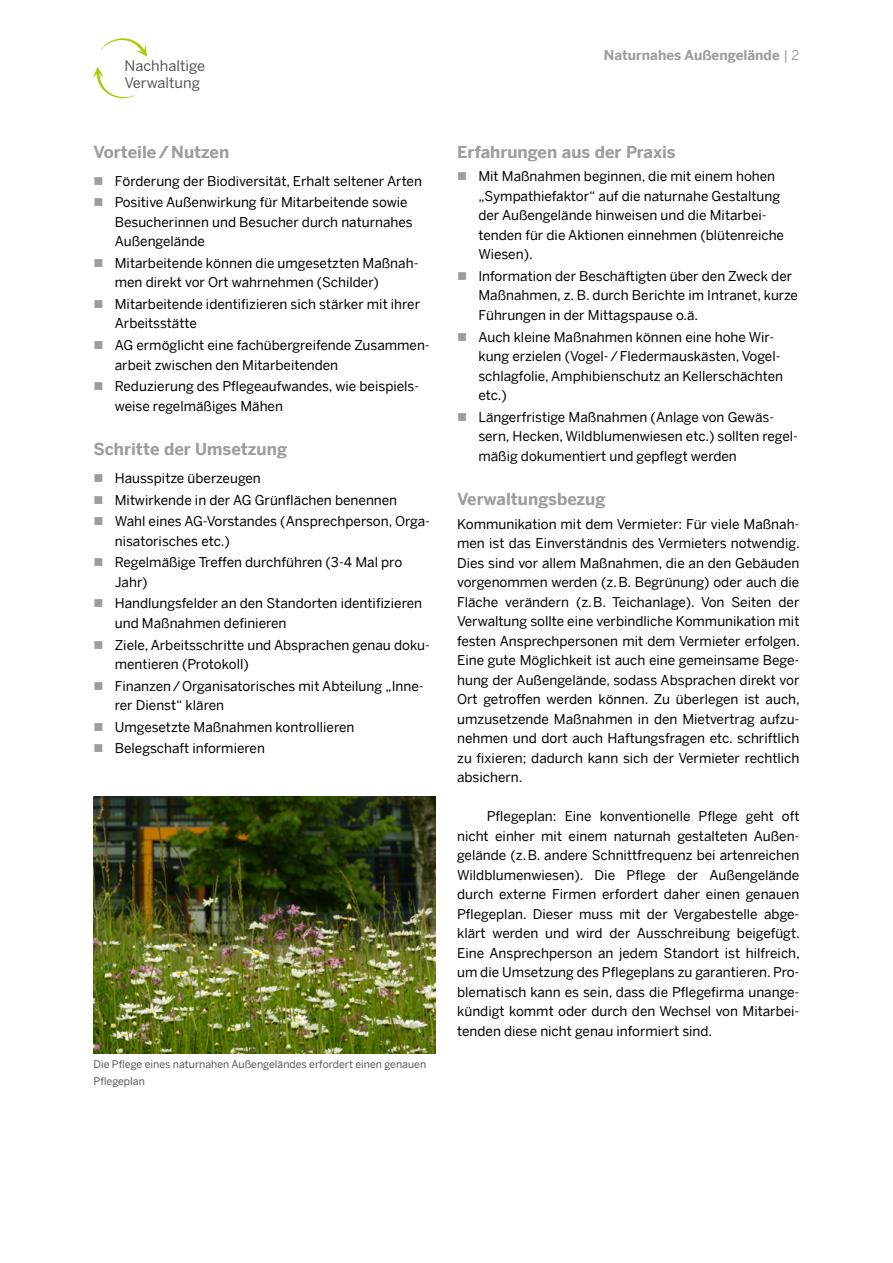
<style>
.page{position:relative;width:893px;height:1263px;background:#fff}
.page>*{position:absolute;margin:0;border:0;box-sizing:border-box;transform-origin:0 0}
.t1{font:700 16.5px "Benton Sans";color:#9d9d9c}
.t2{font:14.55px/17.4px "Benton Sans";color:#575756}
.t3{font:13.5px/19.5px "Benton Sans";color:#000}
.t4{font:700 13.5px "Benton Sans";color:#9d9d9c}
.t5{font:10.5px/16.5px "Benton Sans";color:#575756}
.s1{font-weight:400}
</style>
<div class="page">
<svg style="left:94px;top:67px;width:46px;height:31px"></svg>
<svg style="left:98px;top:38px;width:49px;height:19px"></svg>
<img style="left:94px;top:796px;width:342px;height:257px">
<p class="t2" style="left:124px;top:56px;width:82px">Nachhaltige<br>Verwaltung</p>
<p class="t1" style="left:94px;top:142px;width:137px">Vorteile/Nutzen</p>
<p class="t3" style="left:115px;top:170px;width:309px;line-height:21.6px">Förderung der Biodiversität, Erhalt seltener Arten<br>Positive Außenwirkung für Mitarbeitende sowie</p>
<p class="t3" style="left:115px;top:212px;width:299px">Besucherinnen und Besucher durch naturnahes<br>Außengelände</p>
<p class="t3" style="left:115px;top:253px;width:305px">Mitarbeitende können die umgesetzten Maßnah&shy;men direkt vor Ort wahrnehmen (Schilder)</p>
<p class="t3" style="left:115px;top:294px;width:307px">Mitarbeitende identifizieren sich stärker mit ihrer<br>Arbeitsstätte</p>
<p class="t3" style="left:115px;top:335px;width:316px">AG ermöglicht eine fachübergreifende Zusammen&shy;arbeit zwischen den Mitarbeitenden</p>
<p class="t3" style="left:115px;top:376px;width:306px">Reduzierung des Pflegeaufwandes, wie beispiels&shy;weise regelmäßiges Mähen</p>
<p class="t1" style="left:94px;top:439px;width:195px">Schritte der Umsetzung</p>
<p class="t3" style="left:115px;top:467px;width:317px;line-height:21.6px">Hausspitze überzeugen<br>Mitwirkende in der AG Grünflächen benennen<br>Wahl eines AG-Vorstandes (Ansprechperson, Orga-</p>
<p class="t3" style="left:115px;top:530px;width:289px;line-height:21.6px">nisatorisches etc.)<br>Regelmäßige Treffen durchführen (3-4 Mal pro</p>
<p class="t3" style="left:115px;top:571px;width:309px;line-height:21.6px">Jahr)<br>Handlungsfelder an den Standorten identifizieren</p>
<p class="t3" style="left:115px;top:612px;width:317px;line-height:21.6px">und Maßnahmen definieren<br>Ziele, Arbeitsschritte und Absprachen genau doku-</p>
<p class="t3" style="left:115px;top:653px;width:310px;line-height:21.6px">mentieren (Protokoll)<br>Finanzen/Organisatorisches mit Abteilung „Inne-</p>
<p class="t3" style="left:115px;top:694px;width:241px;line-height:21.6px">rer Dienst“ klären<br>Umgesetzte Maßnahmen kontrollieren<br>Belegschaft informieren</p>
<p class="t5" style="left:94px;top:1056px;width:334px">Die Pflege eines naturnahen Außengeländes erfordert einen genauen<br>Pflegeplan</p>
<p class="t4" style="left:604px;top:47px;width:197px">Naturnahes Außengelände <span class="s1">| 2</span></p>
<p class="t1" style="left:457px;top:142px;width:220px">Erfahrungen aus der Praxis</p>
<p class="t3" style="left:478px;top:166px;width:307px">Mit Maßnahmen beginnen, die mit einem hohen „Sympathiefaktor“ auf die naturnahe Gestaltung der Außengelände hinweisen und die Mitarbei&shy;tenden für die Aktionen einnehmen (blütenreiche Wiesen).</p>
<p class="t3" style="left:478px;top:266px;width:321px">Information der Beschäftigten über den Zweck der<br>Maßnahmen, z. B. durch Berichte im Intranet, kurze<br>Führungen in der Mittagspause o.ä.</p>
<p class="t3" style="left:478px;top:327px;width:306px">Auch kleine Maßnahmen können eine hohe Wir&shy;kung erzielen (Vogel- /Fledermauskästen, Vogel&shy;schlagfolie, Amphibienschutz an Kellerschächten etc.)</p>
<p class="t3" style="left:478px;top:407px;width:321px">Längerfristige Maßnahmen (Anlage von Gewäs&shy;sern, Hecken, Wildblumenwiesen etc.) sollten regel&shy;mäßig dokumentiert und gepflegt werden</p>
<p class="t1" style="left:457px;top:489px;width:150px">Verwaltungsbezug</p>
<p class="t3" style="left:457px;top:514px;width:344px;text-align:justify">Kommunikation mit dem Vermieter: Für viele Maßnah&shy;men ist das Einverständnis des Vermieters notwendig.<br>Dies sind vor allem Maßnahmen, die an den Gebäuden vorgenommen werden (z.B. Begrünung) oder auch die Fläche verändern (z.B. Teichanlage). Von Seiten der Verwaltung sollte eine verbindliche Kommunikation mit festen Ansprechpersonen mit dem Vermieter erfolgen.<br>Eine gute Möglichkeit ist auch eine gemeinsame Bege&shy;hung der Außengelände, sodass Absprachen direkt vor Ort getroffen werden können. Zu überlegen ist auch, umzusetzende Maßnahmen in den Mietvertrag aufzu&shy;nehmen und dort auch Haftungsfragen etc. schriftlich zu fixieren; dadurch kann sich der Vermieter rechtlich absichern.</p>
<p class="t3" style="left:457px;top:806px;width:344px;text-align:justify;text-indent:30px">Pflegeplan: Eine konventionelle Pflege geht oft nicht einher mit einem naturnah gestalteten Außen&shy;gelände (z.B. andere Schnittfrequenz bei artenreichen Wildblumenwiesen). Die Pflege der Außengelände durch externe Firmen erfordert daher einen genauen Pflegeplan. Dieser muss mit der Vergabestelle abge&shy;klärt werden und wird der Ausschreibung beigefügt.<br>Eine Ansprechperson an jedem Standort ist hilfreich, um die Umsetzung des Pflegeplans zu garantieren. Pro&shy;blematisch kann es sein, dass die Pflegefirma unange&shy;kündigt kommt oder durch den Wechsel von Mitarbei&shy;tenden diese nicht genau informiert sind.</p>
</div>
